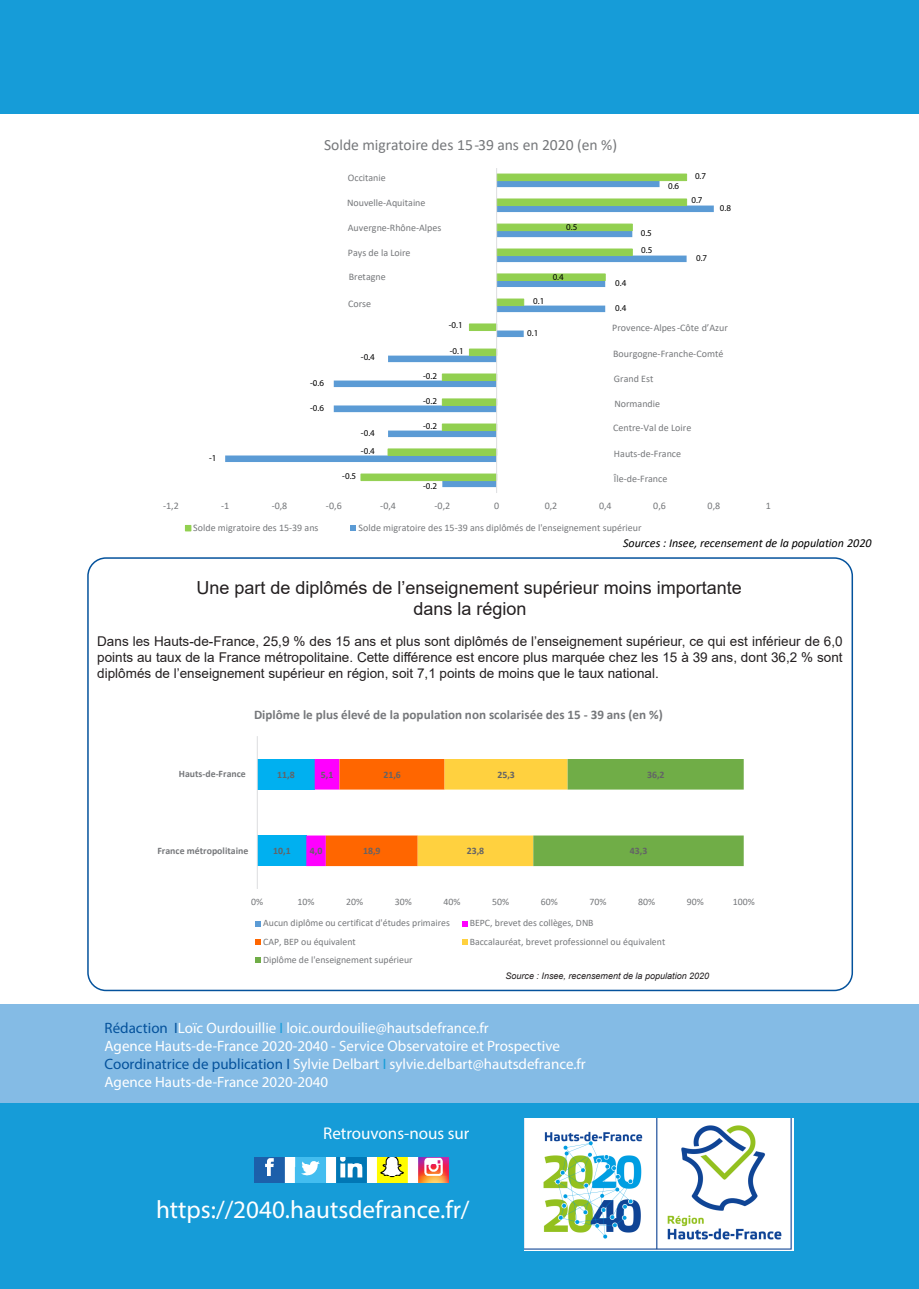
<style>
.page{position:relative;width:919px;height:1289px;background:#fff}
.page>*{position:absolute;margin:0;border:0;box-sizing:border-box;transform-origin:0 0}
.t1{font:25.2px "Myriad Pro";color:#fff}
.t2{font:18px "Arial";color:#231f20}
.t3{font:16.95px "Myriad Pro";color:#fff}
.t4{font:15.6px "Calibri";color:#76787b}
.t5{font:15px/18px "Myriad Pro";color:#fff}
.t6{font:13.5px/16.2px "Arial";color:#231f20;text-align:justify}
.t7{font:700 13.05px "Calibri";color:#76787b}
.t8{font:italic 12px "Calibri";letter-spacing:-.005em;color:#000}
.t9{font:10.05px "Calibri";color:#76787b}
.t10{font:9.9px "Calibri";color:#76787b}
.t11{font:700 9.9px "Calibri";color:#636366}
.t12{font:700 9.9px "Calibri";color:#76787b}
.t13{font:9.75px "Calibri";color:#76787b}
.t14{font:700 9.75px "Calibri";color:#76787b}
.t15{font:9px "Myriad Pro";color:#000}
.t16{font:italic 9px "Arial";color:#231f20}
.t17{font:9px "Calibri";color:#636366}
.s1{color:#04529c}
.s2{color:#169cd8}
</style>
<div class="page">
<div style="left:87px;top:557px;width:766px;height:434px;border:2px solid #04529c;border-radius:18px"></div>
<svg style="left:225px;top:199px;width:488px;height:288px"></svg>
<svg style="left:360px;top:173px;width:327px;height:308px"></svg>
<hr style="left:496px;top:168px;width:1px;height:325px;background:#dcdddf">
<svg style="left:185px;top:525px;width:6px;height:6px"></svg>
<svg style="left:351px;top:525px;width:5px;height:6px"></svg>
<div style="left:257px;top:759px;width:58px;height:30px;background:#00b0f0"></div>
<div style="left:257px;top:835px;width:49px;height:31px;background:#00b0f0"></div>
<svg style="left:306px;top:759px;width:437px;height:107px"></svg>
<hr style="left:257px;top:736px;width:1px;height:153px;background:#dcdddf">
<svg style="left:255px;top:921px;width:6px;height:5px"></svg>
<svg style="left:462px;top:921px;width:5px;height:5px"></svg>
<svg style="left:255px;top:939px;width:6px;height:5px"></svg>
<svg style="left:462px;top:939px;width:5px;height:5px"></svg>
<svg style="left:255px;top:957px;width:6px;height:6px"></svg>
<div style="left:0;top:1093px;width:918px;height:195px;background:#169cd8"></div>
<div style="left:0;top:1003px;width:918px;height:99px;background:#84bbe5"></div>
<img style="left:524px;top:1118px;width:269px;height:132px">
<img style="left:254px;top:1157px;width:195px;height:24px">
<div style="left:0;top:0;width:918px;height:114px;background:#169cd8"></div>
<p class="t4" style="left:324px;top:134px;width:294px">Solde migratoire des 15-39 ans en 2020 (en %)</p>
<p class="t10" style="left:348px;top:171px;width:39px">Occitanie</p>
<p class="t9" style="left:347px;top:196px;width:80px">Nouvelle-Aquitaine</p>
<p class="t9" style="left:348px;top:220px;width:95px">Auvergne-Rhône-Alpes</p>
<p class="t9" style="left:348px;top:246px;width:64px">Pays de la Loire</p>
<p class="t9" style="left:349px;top:270px;width:38px">Bretagne</p>
<p class="t9" style="left:348px;top:297px;width:24px">Corse</p>
<p class="t15" style="left:566px;top:221px;width:13px">0.5</p>
<p class="t15" style="left:533px;top:295px;width:13px">0.1</p>
<p class="t15" style="left:552px;top:271px;width:13px">0.4</p>
<p class="t15" style="left:615px;top:277px;width:13px">0.4</p>
<p class="t15" style="left:615px;top:302px;width:13px">0.4</p>
<p class="t15" style="left:640px;top:227px;width:13px">0.5</p>
<p class="t15" style="left:641px;top:244px;width:13px">0.5</p>
<p class="t15" style="left:668px;top:180px;width:13px">0.6</p>
<p class="t15" style="left:695px;top:171px;width:13px">0.7</p>
<p class="t15" style="left:691px;top:195px;width:13px">0.7</p>
<p class="t15" style="left:719px;top:202px;width:13px">0.8</p>
<p class="t15" style="left:696px;top:252px;width:13px">0.7</p>
<p class="t15" style="left:209px;top:452px;width:9px">-1</p>
<p class="t15" style="left:310px;top:377px;width:15px">-0.6</p>
<p class="t15" style="left:310px;top:402px;width:15px">-0.6</p>
<p class="t17" style="left:313px;top:377px;width:4px">-</p>
<p class="t15" style="left:361px;top:351px;width:15px">-0.4</p>
<p class="t17" style="left:367px;top:352px;width:4px">-</p>
<p class="t15" style="left:361px;top:427px;width:15px">-0.4</p>
<p class="t15" style="left:361px;top:445px;width:15px">-0.4</p>
<p class="t15" style="left:342px;top:470px;width:15px">-0.5</p>
<p class="t15" style="left:423px;top:370px;width:15px">-0.2</p>
<p class="t15" style="left:423px;top:395px;width:15px">-0.2</p>
<p class="t15" style="left:423px;top:420px;width:15px">-0.2</p>
<p class="t15" style="left:449px;top:319px;width:15px">-0.1</p>
<p class="t15" style="left:450px;top:345px;width:15px">-0.1</p>
<p class="t15" style="left:423px;top:480px;width:15px">-0.2</p>
<p class="t15" style="left:527px;top:327px;width:13px">0.1</p>
<p class="t9" style="left:612px;top:320px;width:117px">Provence-Alpes-Côte d’Azur</p>
<p class="t9" style="left:613px;top:347px;width:112px">Bourgogne-Franche-Comté</p>
<p class="t10" style="left:614px;top:372px;width:41px">Grand Est</p>
<p class="t10" style="left:614px;top:397px;width:47px">Normandie</p>
<p class="t9" style="left:613px;top:420px;width:80px">Centre-Val de Loire</p>
<p class="t9" style="left:614px;top:447px;width:69px">Hauts-de-France</p>
<p class="t9" style="left:614px;top:472px;width:55px">Île-de-France</p>
<p class="t9" style="left:163px;top:498px;width:17px">-1,2</p>
<p class="t9" style="left:221px;top:498px;width:10px">-1</p>
<p class="t9" style="left:272px;top:498px;width:17px">-0,8</p>
<p class="t9" style="left:326px;top:498px;width:17px">-0,6</p>
<p class="t9" style="left:380px;top:498px;width:17px">-0,4</p>
<p class="t9" style="left:434px;top:498px;width:17px">-0,2</p>
<p class="t9" style="left:494px;top:498px;width:7px">0</p>
<p class="t9" style="left:544px;top:498px;width:14px">0,2</p>
<p class="t9" style="left:599px;top:498px;width:14px">0,4</p>
<p class="t9" style="left:653px;top:498px;width:14px">0,6</p>
<p class="t9" style="left:707px;top:498px;width:14px">0,8</p>
<p class="t9" style="left:765px;top:498px;width:7px">1</p>
<p class="t10" style="left:193px;top:521px;width:127px">Solde migratoire des 15-39 ans</p>
<p class="t10" style="left:358px;top:521px;width:284px">Solde migratoire des 15-39 ans diplômés de l'enseignement supérieur</p>
<p class="t8" style="left:623px;top:534px;width:250px">Sources : Insee, recensement de la population 2020</p>
<p class="t2" style="left:196px;top:574px;width:547px">Une part de diplômés de l’enseignement supérieur moins importante</p>
<p class="t2" style="left:413px;top:596px;width:115px">dans la région</p>
<p class="t6" style="left:97px;top:632px;width:747px">Dans les Hauts-de-France, 25,9 % des 15 ans et plus sont diplômés de l’enseignement supérieur, ce qui est inférieur de 6,0 points au taux de la France métropolitaine. Cette différence est encore plus marquée chez les 15 à 39 ans, dont 36,2 % sont diplômés de l’enseignement supérieur en région, soit 7,1 points de moins que le taux national.</p>
<p class="t7" style="left:254px;top:705px;width:410px">Diplôme le plus élevé de la population non scolarisée des 15 - 39 ans (en %)</p>
<p class="t14" style="left:179px;top:767px;width:68px">Hauts-de-France</p>
<p class="t11" style="left:277px;top:767px;width:19px">11,8</p>
<p class="t11" style="left:321px;top:767px;width:14px">5,1</p>
<p class="t11" style="left:383px;top:767px;width:19px">21,6</p>
<p class="t11" style="left:497px;top:767px;width:19px">25,3</p>
<p class="t11" style="left:647px;top:767px;width:19px">36,2</p>
<p class="t12" style="left:157px;top:843px;width:92px">France métropolitaine</p>
<p class="t11" style="left:273px;top:843px;width:19px">10,1</p>
<p class="t11" style="left:310px;top:843px;width:14px">4,0</p>
<p class="t11" style="left:363px;top:843px;width:19px">18,9</p>
<p class="t11" style="left:467px;top:843px;width:19px">23,8</p>
<p class="t11" style="left:630px;top:843px;width:19px">43,3</p>
<p class="t10" style="left:251px;top:894px;width:14px">0%</p>
<p class="t10" style="left:297px;top:894px;width:19px">10%</p>
<p class="t10" style="left:346px;top:894px;width:18px">20%</p>
<p class="t10" style="left:395px;top:894px;width:18px">30%</p>
<p class="t10" style="left:443px;top:894px;width:18px">40%</p>
<p class="t10" style="left:492px;top:894px;width:19px">50%</p>
<p class="t10" style="left:540px;top:894px;width:19px">60%</p>
<p class="t10" style="left:589px;top:894px;width:19px">70%</p>
<p class="t10" style="left:638px;top:894px;width:18px">80%</p>
<p class="t10" style="left:686px;top:894px;width:18px">90%</p>
<p class="t10" style="left:732px;top:894px;width:23px">100%</p>
<p class="t13" style="left:263px;top:916px;width:188px">Aucun diplôme ou certificat d'études primaires</p>
<p class="t13" style="left:470px;top:916px;width:125px">BEPC, brevet des collèges, DNB</p>
<p class="t13" style="left:263px;top:934px;width:94px">CAP, BEP ou équivalent</p>
<p class="t13" style="left:470px;top:934px;width:197px">Baccalauréat, brevet professionnel ou équivalent</p>
<p class="t13" style="left:263px;top:953px;width:151px">Diplôme de l'enseignement supérieur</p>
<p class="t16" style="left:505px;top:969px;width:205px">Source : Insee, recensement de la population 2020</p>
<p class="t5" style="left:105px;top:1018px;width:385px"><span class="s1">Rédaction I</span>Loïc Ourdouillie <span class="s2">I</span> loic.ourdouilie@hautsdefrance.fr</p>
<p class="t5" style="left:105px;top:1036px;width:457px">Agence Hauts-de-France 2020-2040 - Service Observatoire et Prospective</p>
<p class="t5" style="left:105px;top:1054px;width:482px"><span class="s1">Coordinatrice de publication I</span> Sylvie Delbart <span class="s2">I</span> sylvie.delbart@hautsdefrance.fr<br>Agence Hauts-de-France 2020-2040</p>
<p class="t3" style="left:323px;top:1123px;width:148px">Retrouvons-nous sur</p>
<p class="t1" style="left:156px;top:1194px;width:315px">https://2040.hautsdefrance.fr/</p>
</div>
